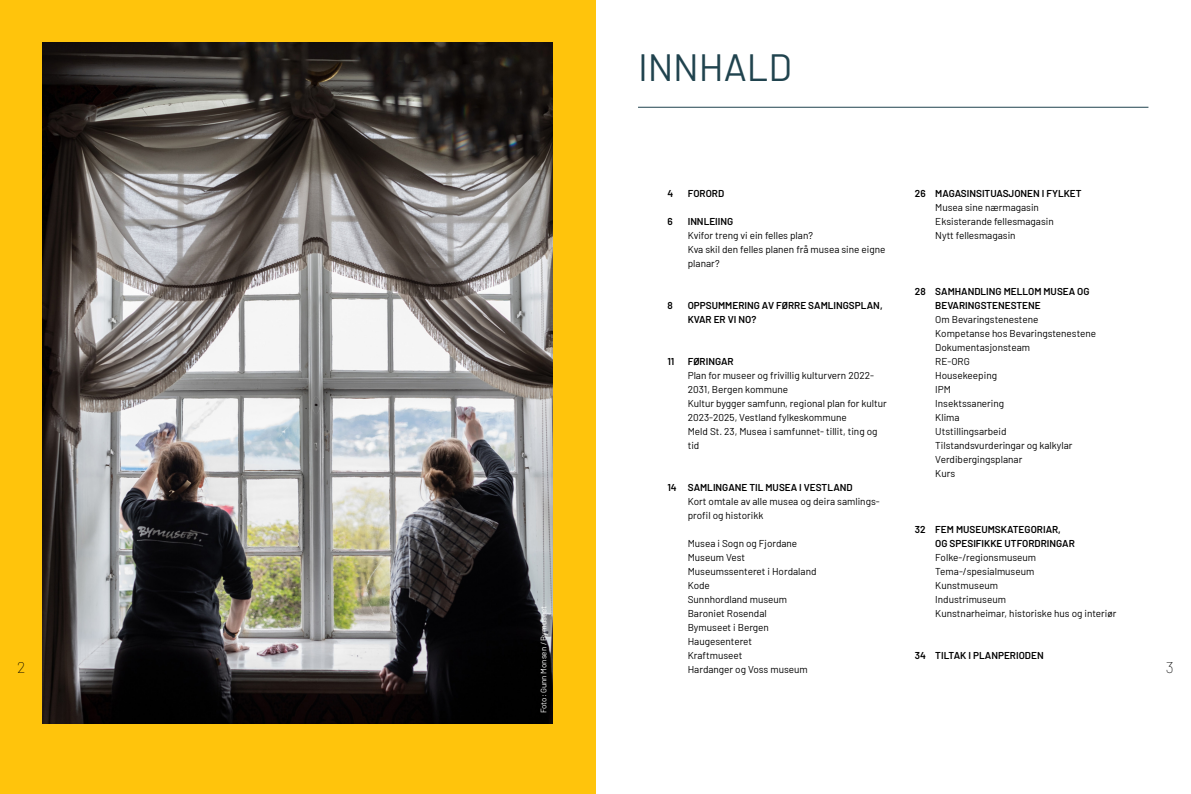
<style>
.page{position:relative;width:1191px;height:794px;background:#fff}
.page>*{position:absolute;margin:0;border:0;box-sizing:border-box;transform-origin:0 0}
.t1{font:38px "Barlow";color:#20434e}
.t2{font:100 16px "Barlow";color:#000}
.t3{font:10px/14px "Barlow";color:#000}
.t4{font:600 10px/14px "Barlow";color:#000}
.t5{font:8px "Barlow";color:#fff}
</style>
<div class="page">
<div style="left:0;top:0;width:595px;height:794px;background:#ffc40c"></div>
<img style="left:43px;top:43px;width:510px;height:680px">
<hr style="left:638px;top:107px;width:510px;height:1px;background:#20434e">
<h1 class="t1" style="left:638px;top:39px;width:155px">INNHALD</h1>
<p class="t4" style="left:687px;top:186px;width:38px">FORORD</p>
<p class="t4" style="left:687px;top:214px;width:47px">INNLEIING</p>
<p class="t3" style="left:687px;top:228px;width:199px">Kvifor treng vi ein felles plan?<br>Kva skil den felles planen frå musea sine eigne planar?</p>
<p class="t4" style="left:687px;top:298px;width:196px">OPPSUMMERING AV FØRRE SAMLINGSPLAN,<br>KVAR ER VI NO?</p>
<p class="t4" style="left:687px;top:354px;width:47px">FØRINGAR</p>
<p class="t3" style="left:687px;top:368px;width:201px">Plan for museer og frivillig kulturvern 2022- 2031, Bergen kommune<br>Kultur bygger samfunn, regional plan for kultur 2023-2025, Vestland fylkeskommune<br>Meld St. 23, Musea i samfunnet- tillit, ting og tid</p>
<p class="t4" style="left:687px;top:480px;width:166px">SAMLINGANE TIL MUSEA I VESTLAND</p>
<p class="t3" style="left:687px;top:494px;width:193px">Kort omtale av alle musea og deira samlings&shy;profil og historikk</p>
<p class="t3" style="left:687px;top:536px;width:130px">Musea i Sogn og Fjordane<br>Museum Vest<br>Museumssenteret i Hordaland<br>Kode<br>Sunnhordland museum<br>Baroniet Rosendal<br>Bymuseet i Bergen<br>Haugesenteret<br>Kraftmuseet<br>Hardanger og Voss museum</p>
<p class="t4" style="left:915px;top:186px;width:12px">26</p>
<p class="t4" style="left:935px;top:186px;width:148px">MAGASINSITUASJONEN I FYLKET</p>
<p class="t3" style="left:935px;top:200px;width:120px">Musea sine nærmagasin<br>Eksisterande fellesmagasin<br>Nytt fellesmagasin</p>
<p class="t4" style="left:667px;top:186px;width:7px">4</p>
<p class="t4" style="left:667px;top:214px;width:7px">6</p>
<p class="t4" style="left:915px;top:284px;width:12px">28</p>
<p class="t4" style="left:935px;top:284px;width:156px">SAMHANDLING MELLOM MUSEA OG<br>BEVARINGSTENESTENE</p>
<p class="t3" style="left:935px;top:312px;width:162px">Om Bevaringstenestene<br>Kompetanse hos Bevaringstenestene<br>Dokumentasjonsteam<br>RE-ORG<br>Housekeeping<br>IPM<br>Insektssanering<br>Klima<br>Utstillingsarbeid<br>Tilstandsvurderingar og kalkylar<br>Verdibergingsplanar<br>Kurs</p>
<p class="t4" style="left:667px;top:298px;width:7px">8</p>
<p class="t4" style="left:667px;top:354px;width:9px">11</p>
<p class="t4" style="left:667px;top:480px;width:11px">14</p>
<p class="t4" style="left:935px;top:522px;width:141px">FEM MUSEUMSKATEGORIAR,<br>OG SPESIFIKKE UTFORDRINGAR</p>
<p class="t3" style="left:935px;top:550px;width:183px">Folke-/regionsmuseum<br>Tema-/spesialmuseum<br>Kunstmuseum<br>Industrimuseum<br>Kunstnarheimar, historiske hus og interiør</p>
<p class="t4" style="left:935px;top:648px;width:110px">TILTAK I PLANPERIODEN</p>
<p class="t4" style="left:915px;top:522px;width:12px">32</p>
<p class="t5" style="left:538px;top:713px;width:109px;rotate:-90deg">Foto: Gunn Monsen / Bymuseet</p>
<p class="t4" style="left:915px;top:648px;width:13px">34</p>
<h2 class="t2" style="left:17px;top:655px;width:10px">2</h2>
<h2 class="t2" style="left:1165px;top:655px;width:10px">3</h2>
</div>
